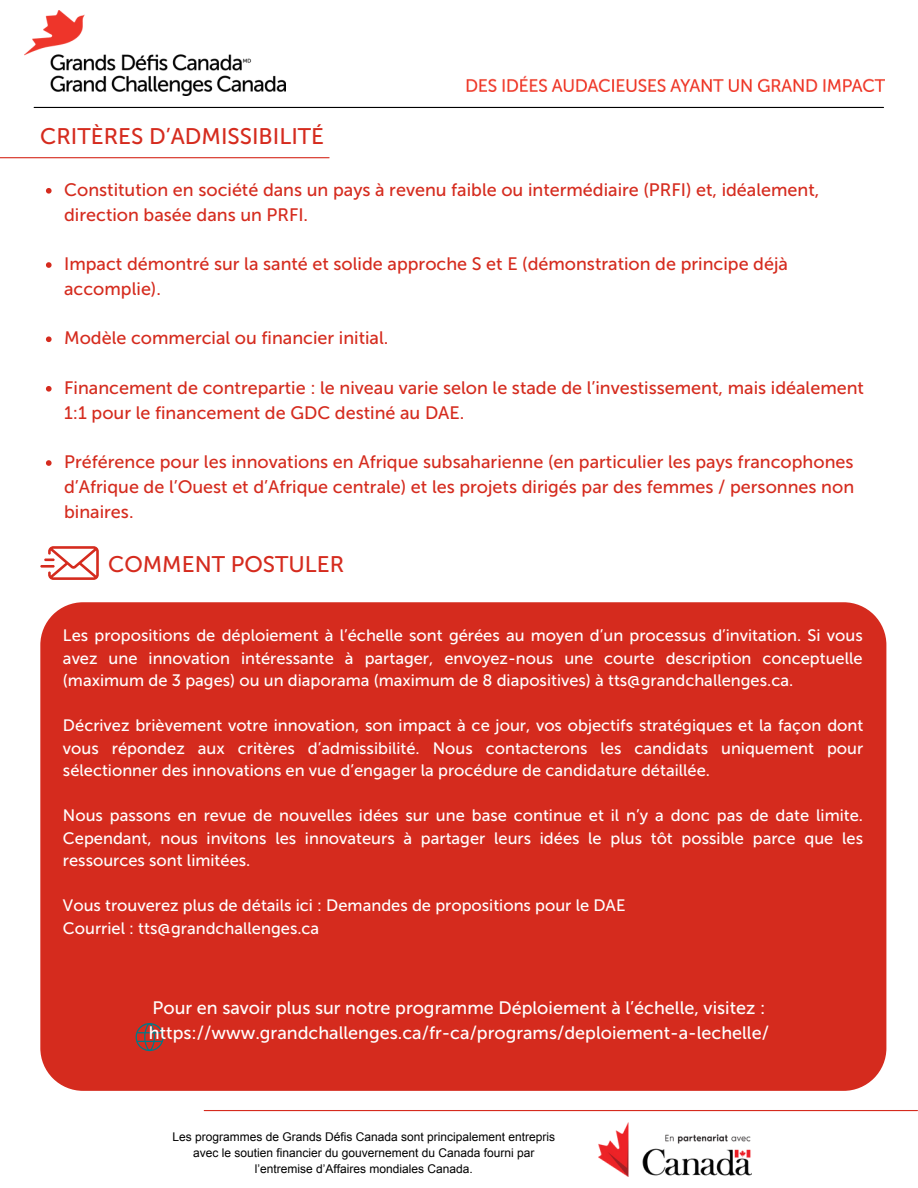
<style>
.page{position:relative;width:918px;height:1188px;background:#fff}
.page>*{position:absolute;margin:0;border:0;box-sizing:border-box;transform-origin:0 0}
.t1{font:22.5px "Museo Sans 500";color:#d52b1e}
.t2{font:18px/24.8px "Museo Sans 500";color:#d52b1e}
.t3{font:18px/24.8px "Museo Sans 500";color:#fff}
.t4{font:16.5px/22.5px "Museo Sans 500";color:#fff;text-align:justify}
.t5{font:12px/16px "Arial";color:#000;text-align:center}
</style>
<div class="page">
<hr style="left:34px;top:107px;width:850px;height:1px;background:#000">
<hr style="left:204px;top:1110px;width:713px;height:1px;background:#d52b1e">
<svg style="left:40px;top:546px;width:59px;height:34px"></svg>
<hr style="left:0;top:157px;width:329px;height:1px;background:#d52b1e">
<div style="left:40px;top:602px;width:846px;height:489px;background:#d52b1e"></div>
<svg style="left:136px;top:1023px;width:28px;height:28px"></svg>
<img style="left:24px;top:10px;width:261px;height:86px">
<img style="left:599px;top:1122px;width:153px;height:54px">
<svg style="left:46px;top:188px;width:6px;height:6px"></svg>
<svg style="left:46px;top:262px;width:6px;height:6px"></svg>
<svg style="left:46px;top:336px;width:6px;height:6px"></svg>
<svg style="left:46px;top:386px;width:6px;height:6px"></svg>
<svg style="left:46px;top:460px;width:6px;height:6px"></svg>
<img style="left:466px;top:75px;width:418px;height:16px">
<h1 class="t1" style="left:40px;top:123px;width:285px">CRITÈRES D’ADMISSIBILITÉ</h1>
<p class="t2" style="left:64px;top:177px;width:757px">Constitution en société dans un pays à revenu faible ou intermédiaire (PRFI) et, idéalement, direction basée dans un PRFI.</p>
<p class="t2" style="left:64px;top:252px;width:725px">Impact démontré sur la santé et solide approche S et E (démonstration de principe déjà accomplie).</p>
<p class="t2" style="left:64px;top:326px;width:326px">Modèle commercial ou financier initial.</p>
<p class="t2" style="left:64px;top:375px;width:801px">Financement de contrepartie : le niveau varie selon le stade de l’investissement, mais idéalement<br>1:1 pour le financement de GDC destiné au DAE.</p>
<p class="t2" style="left:64px;top:450px;width:792px;text-align:justify">Préférence pour les innovations en Afrique subsaharienne (en particulier les pays francophones d’Afrique de l’Ouest et d’Afrique centrale) et les projets dirigés par des femmes / personnes non binaires.</p>
<h1 class="t1" style="left:108px;top:551px;width:238px">COMMENT POSTULER</h1>
<p class="t4" style="left:63px;top:624px;width:801px">Les propositions de déploiement à l’échelle sont gérées au moyen d’un processus d’invitation. Si vous avez une innovation intéressante à partager, envoyez-nous une courte description conceptuelle (maximum de 3 pages) ou un diaporama (maximum de 8 diapositives) à tts@grandchallenges.ca.</p>
<p class="t4" style="left:63px;top:714px;width:802px">Décrivez brièvement votre innovation, son impact à ce jour, vos objectifs stratégiques et la façon dont vous répondez aux critères d’admissibilité. Nous contacterons les candidats uniquement pour sélectionner des innovations en vue d’engager la procédure de candidature détaillée.</p>
<p class="t4" style="left:63px;top:804px;width:802px">Nous passons en revue de nouvelles idées sur une base continue et il n’y a donc pas de date limite.<br>Cependant, nous invitons les innovateurs à partager leurs idées le plus tôt possible parce que les ressources sont limitées.</p>
<p class="t4" style="left:63px;top:894px;width:564px">Vous trouverez plus de détails ici : Demandes de propositions pour le DAE<br>Courriel : tts@grandchallenges.ca</p>
<p class="t3" style="left:149px;top:996px;width:622px">Pour en savoir plus sur notre programme Déploiement à l’échelle, visitez : https://www.grandchallenges.ca/fr-ca/programs/deploiement-a-lechelle/</p>
<p class="t5" style="left:173px;top:1129px;width:384px">Les programmes de Grands Défis Canada sont principalement entrepris avec le soutien financier du gouvernement du Canada fourni par l’entremise d’Affaires mondiales Canada.</p>
</div>
